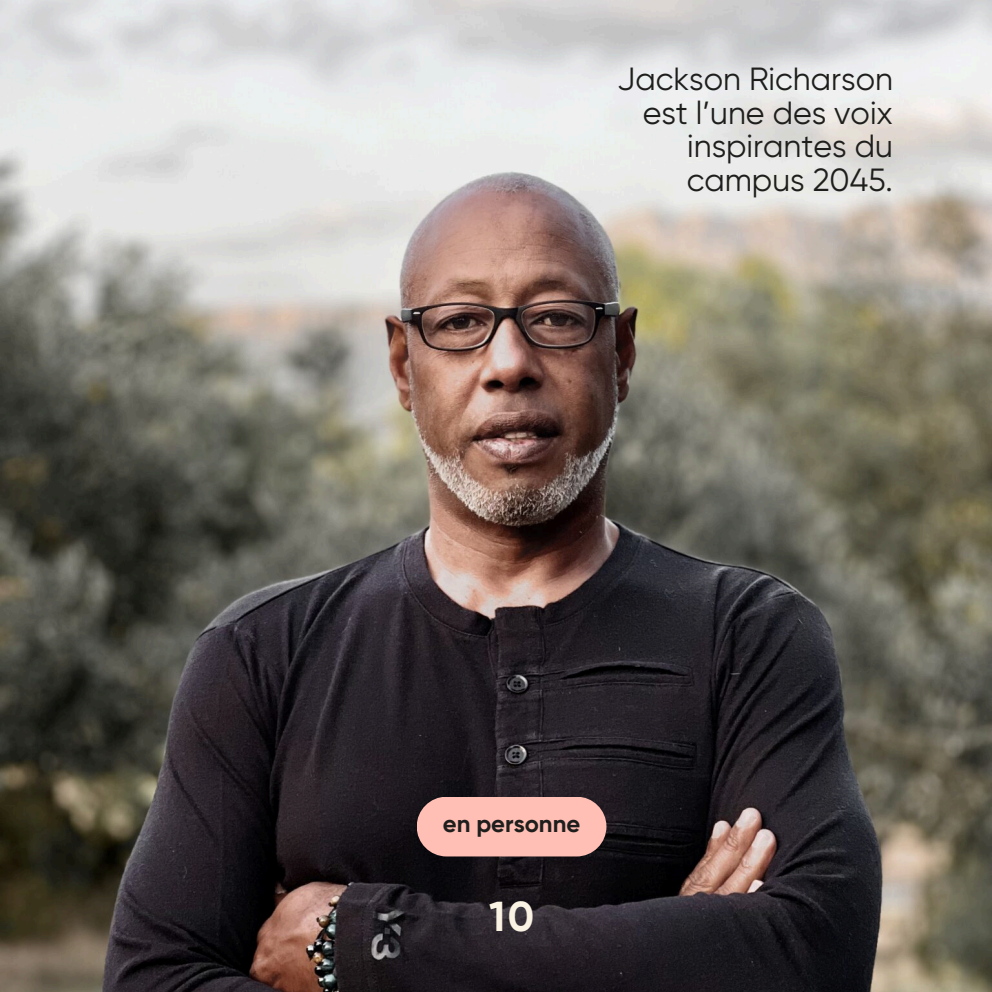
<style>
.page{position:relative;width:992px;height:992px;background:#fff}
.page>*{position:absolute;margin:0;border:0;box-sizing:border-box;transform-origin:0 0}
.t1{font:700 41.75px "Gilroy";color:#faf2e3}
.t2{font:32px/33.8px "Gilroy";color:#1e1e1c;text-align:right}
.t3{font:700 23.75px "Gilroy";color:#1e1e1c}
</style>
<div class="page">
<img style="left:0;top:0;width:992px;height:992px">
<div style="left:417px;top:797px;width:189px;height:59px;background:#ffbfb5;border-radius:30px"></div>
<p class="t2" style="left:618px;top:62px;width:277px">Jackson Richarson est l’une des voix inspirantes du campus 2045.</p>
<p class="t3" style="left:443px;top:810px;width:139px">en personne</p>
<h1 class="t1" style="left:489px;top:891px;width:47px">10</h1>
</div>
